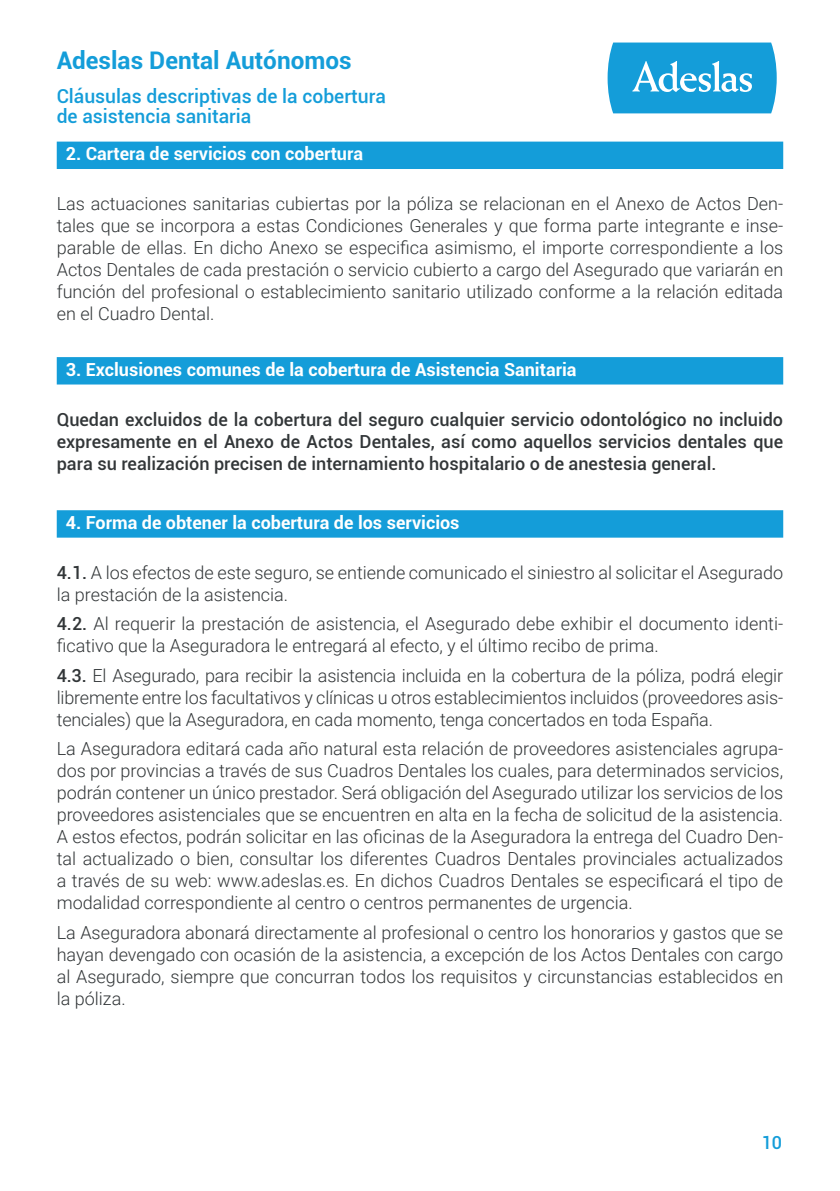
<style>
.page{position:relative;width:840px;height:1191px;background:#fff}
.page>*{position:absolute;margin:0;border:0;box-sizing:border-box;transform-origin:0 0}
.t1{font:700 24.2px "Roboto";color:#149dd9}
.t2{font:500 19.2px/20px "Roboto";color:#149dd9}
.t3{font:300 18px/22px "Roboto";color:#323638;text-align:justify}
.t4{font:500 18px/22px "Roboto";color:#323638;text-align:justify}
.t5{font:700 18px "Roboto";color:#fff}
.t6{font:500 18px "Roboto";color:#149dd9}
.s1{font-weight:500}
</style>
<div class="page">
<svg style="left:607px;top:43px;width:169px;height:70px;background:#2fa8dd"></svg>
<div style="left:57px;top:142px;width:725px;height:27px;background:#149dd9"></div>
<div style="left:57px;top:357px;width:725px;height:27px;background:#149dd9"></div>
<div style="left:57px;top:510px;width:725px;height:27px;background:#149dd9"></div>
<h1 class="t1" style="left:57px;top:44px;width:296px">Adeslas Dental Autónomos</h1>
<p class="t2" style="left:57px;top:85px;width:330px">Cláusulas descriptivas de la cobertura de asistencia sanitaria</p>
<p class="t5" style="left:66px;top:141px;width:299px">2. Cartera de servicios con cobertura</p>
<p class="t3" style="left:57px;top:192px;width:727px">Las actuaciones sanitarias cubiertas por la póliza se relacionan en el Anexo de Actos Den&shy;tales que se incorpora a estas Condiciones Generales y que forma parte integrante e inse&shy;parable de ellas. En dicho Anexo se especifica asimismo, el importe correspondiente a los Actos Dentales de cada prestación o servicio cubierto a cargo del Asegurado que variarán en función del profesional o establecimiento sanitario utilizado conforme a la relación editada en el Cuadro Dental.</p>
<p class="t5" style="left:66px;top:356px;width:512px">3. Exclusiones comunes de la cobertura de Asistencia Sanitaria</p>
<p class="t4" style="left:57px;top:408px;width:727px">Quedan excluidos de la cobertura del seguro cualquier servicio odontológico no incluido expresamente en el Anexo de Actos Dentales, así como aquellos servicios dentales que para su realización precisen de internamiento hospitalario o de anestesia general.</p>
<p class="t5" style="left:66px;top:509px;width:395px">4. Forma de obtener la cobertura de los servicios</p>
<p class="t3" style="left:57px;top:561px;width:727px"><span class="s1">4.1.</span> A los efectos de este seguro, se entiende comunicado el siniestro al solicitar el Asegurado la prestación de la asistencia.</p>
<p class="t3" style="left:57px;top:612px;width:727px"><span class="s1">4.2.</span> Al requerir la prestación de asistencia, el Asegurado debe exhibir el documento identi&shy;ficativo que la Aseguradora le entregará al efecto, y el último recibo de prima.</p>
<p class="t3" style="left:57px;top:663px;width:727px"><span class="s1">4.3.</span> El Asegurado, para recibir la asistencia incluida en la cobertura de la póliza, podrá elegir libremente entre los facultativos y clínicas u otros establecimientos incluidos (proveedores asis&shy;tenciales) que la Aseguradora, en cada momento, tenga concertados en toda España.</p>
<p class="t3" style="left:57px;top:737px;width:727px">La Aseguradora editará cada año natural esta relación de proveedores asistenciales agrupa&shy;dos por provincias a través de sus Cuadros Dentales los cuales, para determinados servicios, podrán contener un único prestador. Será obligación del Asegurado utilizar los servicios de los proveedores asistenciales que se encuentren en alta en la fecha de solicitud de la asistencia.<br>A estos efectos, podrán solicitar en las oficinas de la Aseguradora la entrega del Cuadro Den&shy;tal actualizado o bien, consultar los diferentes Cuadros Dentales provinciales actualizados a través de su web: www.adeslas.es. En dichos Cuadros Dentales se especificará el tipo de modalidad correspondiente al centro o centros permanentes de urgencia.</p>
<p class="t3" style="left:57px;top:920px;width:727px">La Aseguradora abonará directamente al profesional o centro los honorarios y gastos que se hayan devengado con ocasión de la asistencia, a excepción de los Actos Dentales con cargo al Asegurado, siempre que concurran todos los requisitos y circunstancias establecidos en la póliza.</p>
<p class="t6" style="left:761px;top:1129px;width:22px">10</p>
</div>
